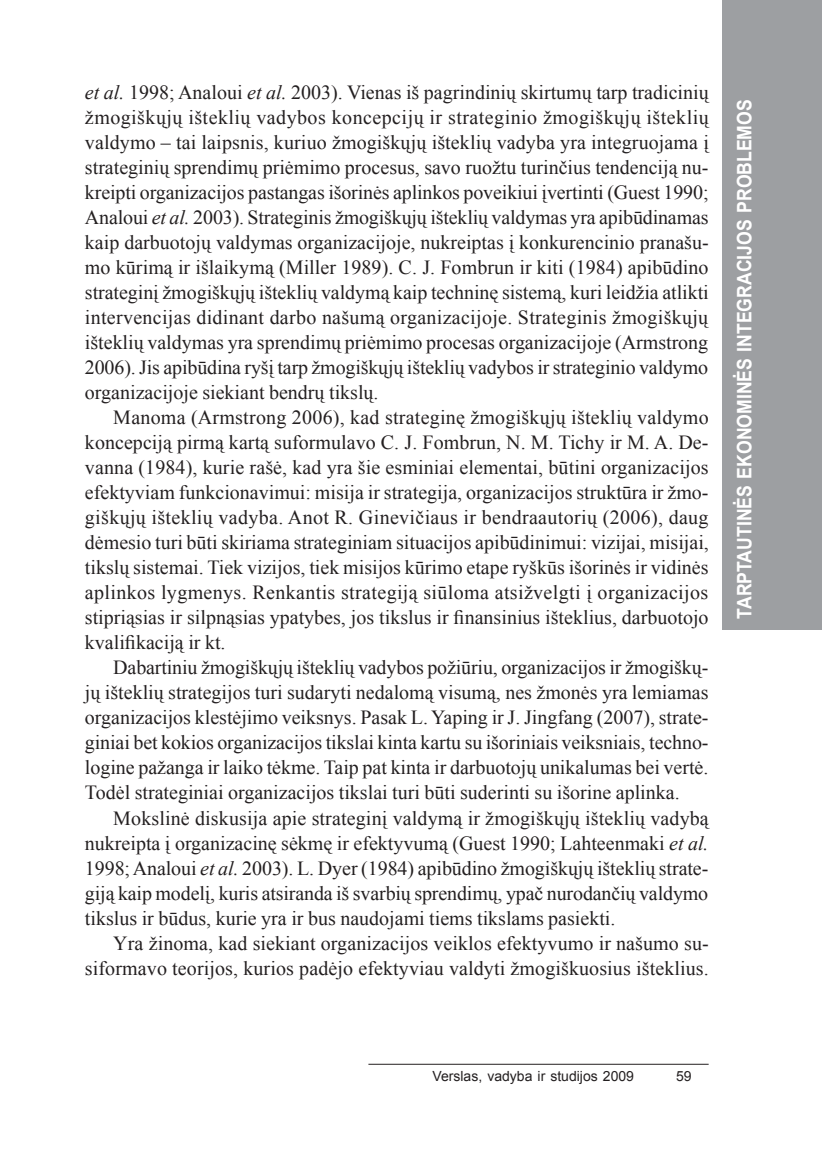
<style>
.page{position:relative;width:822px;height:1163px;background:#fff}
.page>*{position:absolute;margin:0;border:0;box-sizing:border-box;transform-origin:0 0}
.t1{font:20px/25px "Times New Roman";color:#231f20;text-align:justify}
.t2{font:700 20px "Arial";color:#fff;scale:.88 1}
.t3{font:14px "Arial";color:#231f20}
.s1{font-style:italic}
</style>
<div class="page">
<hr style="left:368px;top:1063px;width:341px;height:1px;background:#231f20">
<div style="left:722px;top:0;width:100px;height:629px;background:#9d9fa2"></div>
<p class="t1" style="left:85px;top:79px;width:625px"><span class="s1">et al.</span> 1998; Analoui <span class="s1">et al.</span> 2003). Vienas iš pagrindinių skirtumų tarp tradicinių žmogiškųjų išteklių vadybos koncepcijų ir strateginio žmogiškųjų išteklių valdymo – tai laipsnis, kuriuo žmogiškųjų išteklių vadyba yra integruojama į strateginių sprendimų priėmimo procesus, savo ruožtu turinčius tendenciją nu&shy;kreipti organizacijos pastangas išorinės aplinkos poveikiui įvertinti (Guest 1990; Analoui <span class="s1">et al.</span> 2003). Strateginis žmogiškųjų išteklių valdymas yra apibūdinamas kaip darbuotojų valdymas organizacijoje, nukreiptas į konkurencinio pranašu&shy;mo kūrimą ir išlaikymą (Miller 1989). C. J. Fombrun ir kiti (1984) apibūdino strateginį žmogiškųjų išteklių valdymą kaip techninę sistemą, kuri leidžia atlikti intervencijas didinant darbo našumą organizacijoje. Strateginis žmogiškųjų išteklių valdymas yra sprendimų priėmimo procesas organizacijoje (Armstrong 2006). Jis apibūdina ryšį tarp žmogiškųjų išteklių vadybos ir strateginio valdymo organizacijoje siekiant bendrų tikslų.</p>
<p class="t1" style="left:85px;top:404px;width:625px;text-indent:28px">Manoma (Armstrong 2006), kad strateginę žmogiškųjų išteklių valdymo koncepciją pirmą kartą suformulavo C. J. Fombrun, N. M. Tichy ir M. A. De&shy;vanna (1984), kurie rašė, kad yra šie esminiai elementai, būtini organizacijos efektyviam funkcionavimui: misija ir strategija, organizacijos struktūra ir žmo&shy;giškųjų išteklių vadyba. Anot R. Ginevičiaus ir bendraautorių (2006), daug dėmesio turi būti skiriama strateginiam situacijos apibūdinimui: vizijai, misijai, tikslų sistemai. Tiek vizijos, tiek misijos kūrimo etape ryškūs išorinės ir vidinės aplinkos lygmenys. Renkantis strategiją siūloma atsižvelgti į organizacijos stipriąsias ir silpnąsias ypatybes, jos tikslus ir finansinius išteklius, darbuotojo kvalifikaciją ir kt.</p>
<p class="t1" style="left:85px;top:654px;width:625px;text-indent:28px">Dabartiniu žmogiškųjų išteklių vadybos požiūriu, organizacijos ir žmogiškų&shy;jų išteklių strategijos turi sudaryti nedalomą visumą, nes žmonės yra lemiamas organizacijos klestėjimo veiksnys. Pasak L. Yaping ir J. Jingfang (2007), strate&shy;giniai bet kokios organizacijos tikslai kinta kartu su išoriniais veiksniais, techno&shy;logine pažanga ir laiko tėkme. Taip pat kinta ir darbuotojų unikalumas bei vertė.<br>Todėl strateginiai organizacijos tikslai turi būti suderinti su išorine aplinka.</p>
<p class="t1" style="left:85px;top:804px;width:625px;text-indent:28px">Mokslinė diskusija apie strateginį valdymą ir žmogiškųjų išteklių vadybą nukreipta į organizacinę sėkmę ir efektyvumą (Guest 1990; Lahteenmaki <span class="s1">et al.<br></span>1998; Analoui <span class="s1">et al.</span> 2003). L. Dyer (1984) apibūdino žmogiškųjų išteklių strate&shy;giją kaip modelį, kuris atsiranda iš svarbių sprendimų, ypač nurodančių valdymo tikslus ir būdus, kurie yra ir bus naudojami tiems tikslams pasiekti.</p>
<p class="t1" style="left:85px;top:929px;width:625px;text-align:right">Yra žinoma, kad siekiant organizacijos veiklos efektyvumo ir našumo su&shy;siformavo teorijos, kurios padėjo efektyviau valdyti žmogiškuosius išteklius.</p>
<p class="t2" style="left:731px;top:618px;width:591px;rotate:-90deg">Tarptautinės ekonominės integracijos problemos</p>
<p class="t3" style="left:432px;top:1066px;width:203px">Verslas, vadyba ir studijos 2009</p>
<p class="t3" style="left:676px;top:1066px;width:17px">59</p>
</div>
